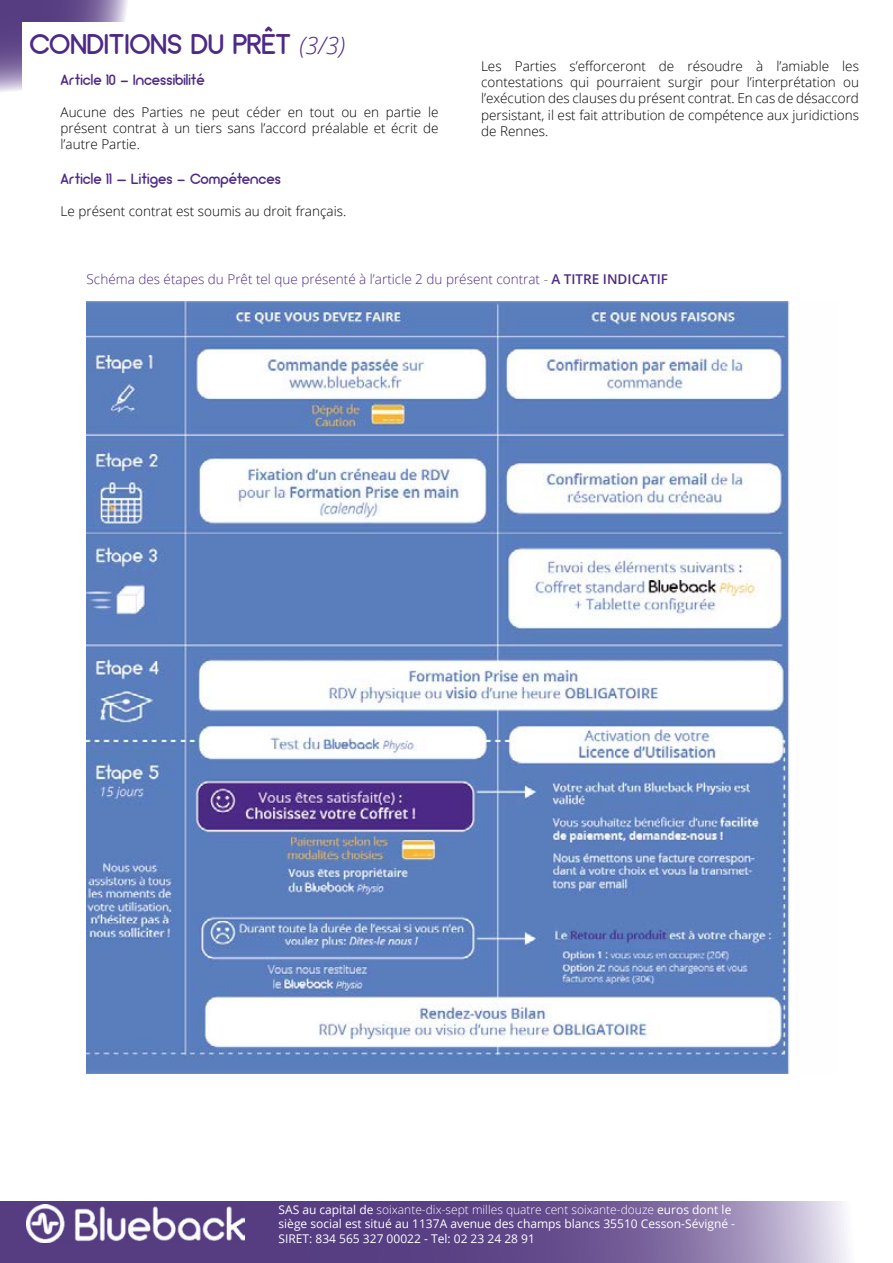
<style>
.page{position:relative;width:893px;height:1263px;background:#fff}
.page>*{position:absolute;margin:0;border:0;box-sizing:border-box;transform-origin:0 0}
.t1{font:28.5px "Arciform";color:#4d2a86}
.t2{font:15px "Arciform";letter-spacing:.005em;color:#4d2a86}
.t3{font:300 13.5px/16.2px "Open Sans";color:#000;text-align:justify}
.t4{font:300 13.5px "Open Sans";color:#4d2a86}
.t5{font:12px/14.4px "Open Sans";color:#fff}
.s1{font-family:"Open Sans";font-weight:300;font-style:italic;font-size:24px}
.s2{font-weight:600}
.s3{font-weight:300}
</style>
<div class="page">
<svg style="left:0;top:1202px;width:847px;height:61px;background:#735d97"></svg>
<img style="left:27px;top:1204px;width:218px;height:39px">
<svg style="left:0;top:0;width:21px;height:92px;background:#766099"></svg>
<svg style="left:21px;top:0;width:106px;height:21px;background:#756099"></svg>
<img style="left:87px;top:301px;width:703px;height:773px">
<h1 class="t1" style="left:29px;top:26px;width:318px">CONDITIONS DU PRÊT <span class="s1">(3/3)</span></h1>
<p class="t2" style="left:61px;top:70px;width:146px">Article 10 - Incessibilité</p>
<p class="t3" style="left:61px;top:104px;width:379px">Aucune des Parties ne peut céder en tout ou en partie le présent contrat à un tiers sans l’accord préalable et écrit de l’autre Partie.</p>
<p class="t2" style="left:61px;top:169px;width:222px">Article 11 – Litiges - Compétences</p>
<p class="t3" style="left:61px;top:203px;width:287px">Le présent contrat est soumis au droit français.</p>
<p class="t3" style="left:481px;top:58px;width:379px">Les Parties s’efforceront de résoudre à l’amiable les contestations qui pourraient surgir pour l’interprétation ou l’exécution des clauses du présent contrat. En cas de désaccord persistant, il est fait attribution de compétence aux juridictions de Rennes.</p>
<p class="t4" style="left:87px;top:270px;width:583px">Schéma des étapes du Prêt tel que présenté à l’article 2 du présent contrat - <span class="s2">A TITRE INDICATIF</span></p>
<p class="t5" style="left:279px;top:1202px;width:458px">SAS au capital de <span class="s3">soixante-dix-sept milles quatre cent soixante-douze</span> euros dont le siège social est situé au 1137A avenue des champs blancs 35510 Cesson-Sévigné -<br>SIRET: 834 565 327 00022 - Tel: 02 23 24 28 91</p>
</div>
